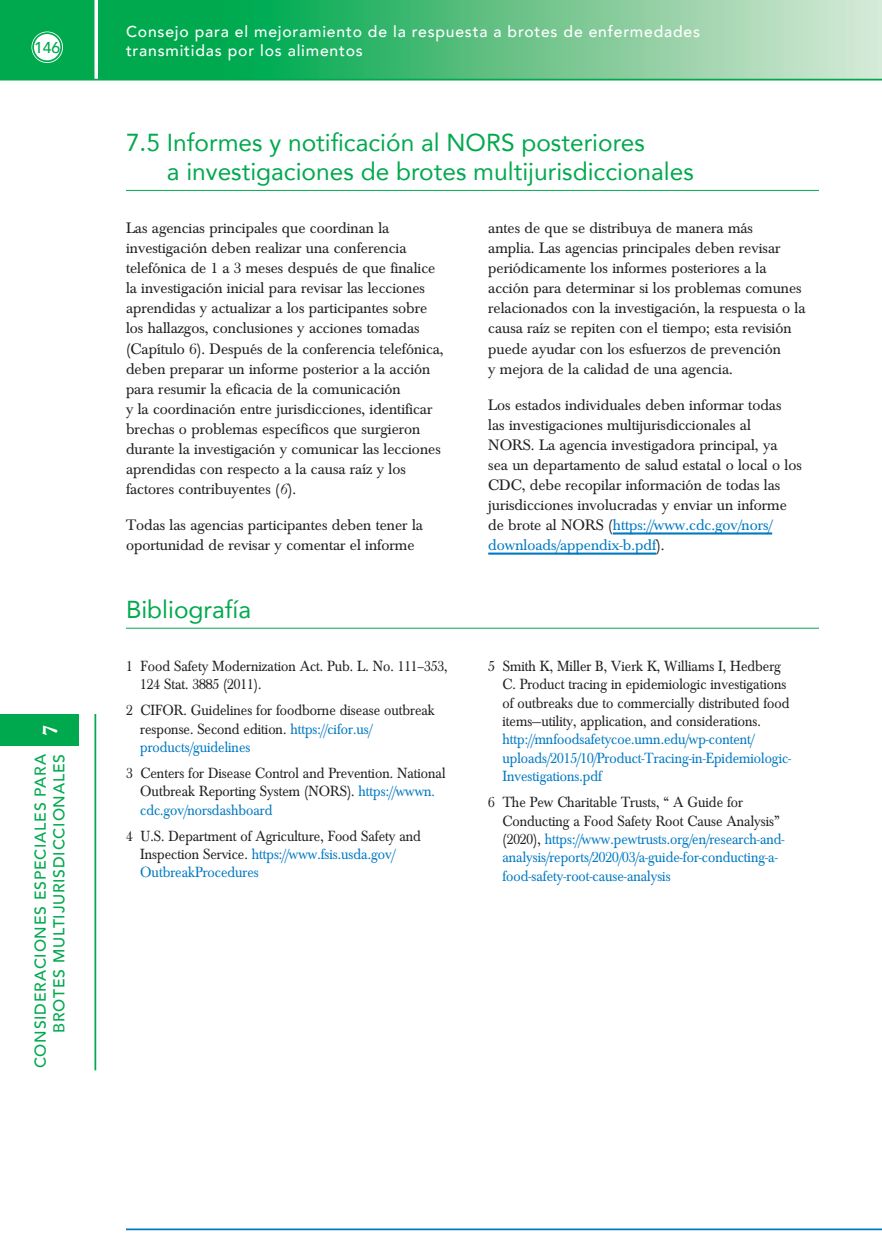
<style>
.page{position:relative;width:882px;height:1260px;background:#fff}
.page>*{position:absolute;margin:0;border:0;box-sizing:border-box;transform-origin:0 0}
.Top_Level_Header_Gre{font:24.5px/29.4px "Avenir";color:#00a94e}
.t1{font:700 21px "Baskerville";color:#fff}
.Body_Copy{font:15.75px/20.1px "Baskerville";color:#231f20}
.t2{font:500 15.75px/18.9px "Avenir";letter-spacing:.05em;color:#fff}
.t3{font:500 15.75px/18.9px "Avenir";letter-spacing:.05em;color:#00a94e;text-align:right}
.References{font:15.4px/18.4px "Baskerville";color:#231f20;scale:.93 1}
.References-2{font:15.4px/18.4px "Baskerville";color:#0079c2;scale:.93 1}
.s1{font-style:italic}
.s2{color:#0079c2}
.s3{color:#231f20}
</style>
<div class="page">
<svg style="left:0;top:0;width:882px;height:79px;background:#53bf80"></svg>
<svg style="left:94px;top:0;width:4px;height:81px"></svg>
<hr style="left:0;top:79px;width:882px;height:1px;background:#00a94e">
<div style="left:32px;top:32px;width:31px;height:31px;border:5px solid #fff;border-radius:50%"></div>
<div style="left:33px;top:33px;width:28px;height:28px;background:#fff;border-radius:50%"></div>
<div style="left:32px;top:32px;width:30px;height:30px;border:2px solid #00a94e;border-radius:50%"></div>
<div style="left:0;top:714px;width:79px;height:32px;background:#00a94e"></div>
<hr style="left:94px;top:714px;width:2px;height:356px;background:#00a94e">
<hr style="left:126px;top:1228px;width:756px;height:2px;background:#0079c2">
<hr style="left:126px;top:190px;width:693px;height:1px;background:#00a94e">
<hr style="left:613px;top:532px;width:159px;height:3px;background:#0079c2">
<hr style="left:488px;top:553px;width:168px;height:2px;background:#0079c2">
<hr style="left:126px;top:628px;width:693px;height:1px;background:#00a94e">
<p class="t3" style="left:34px;top:37px;width:28px">146</p>
<h2 class="t1" style="left:36px;top:736px;width:13px;rotate:-90deg">7</h2>
<p class="t3" style="left:30px;top:1068px;width:316px;rotate:-90deg">CONSIDERACIONES ESPECIALES PARA<br>BROTES MULTIJURISDICCIONALES</p>
<p class="t2" style="left:126px;top:21px;width:576px">Consejo para el mejoramiento de la respuesta a brotes de enfermedades transmitidas por los alimentos</p>
<p class="Top_Level_Header_Gre" style="left:167px;top:127px;width:529px;text-indent:-41px">7.5 Informes y notificación al NORS posteriores<br>a investigaciones de brotes multijurisdiccionales</p>
<p class="Body_Copy" style="left:126px;top:218px;width:319px">Las agencias principales que coordinan la investigación deben realizar una conferencia telefónica de 1 a 3 meses después de que finalice la investigación inicial para revisar las lecciones aprendidas y actualizar a los participantes sobre los hallazgos, conclusiones y acciones tomadas (Capítulo 6). Después de la conferencia telefónica, deben preparar un informe posterior a la acción para resumir la eficacia de la comunicación<br>y la coordinación entre jurisdicciones, identificar brechas o problemas específicos que surgieron durante la investigación y comunicar las lecciones aprendidas con respecto a la causa raíz y los factores contribuyentes (<span class="s1">6</span>).</p>
<p class="Body_Copy" style="left:126px;top:516px;width:298px">Todas las agencias participantes deben tener la oportunidad de revisar y comentar el informe</p>
<p class="Body_Copy" style="left:488px;top:218px;width:319px">antes de que se distribuya de manera más<br>amplia. Las agencias principales deben revisar periódicamente los informes posteriores a la acción para determinar si los problemas comunes relacionados con la investigación, la respuesta o la causa raíz se repiten con el tiempo; esta revisión puede ayudar con los esfuerzos de prevención<br>y mejora de la calidad de una agencia.</p>
<p class="Body_Copy" style="left:488px;top:395px;width:315px">Los estados individuales deben informar todas<br>las investigaciones multijurisdiccionales al<br>NORS. La agencia investigadora principal, ya<br>sea un departamento de salud estatal o local o los CDC, debe recopilar información de todas las jurisdicciones involucradas y enviar un informe de brote al NORS (<span class="s2">https://www.cdc.gov/nors/ downloads/appendix-b.pdf</span>).</p>
<p class="Top_Level_Header_Gre" style="left:126px;top:594px;width:127px">Bibliografía</p>
<p class="References" style="left:140px;top:657px;width:332px;text-indent:-14px">1 Food Safety Modernization Act. Pub. L. No. 111–353,<br>124 Stat. 3885 (2011).</p>
<p class="References" style="left:140px;top:701px;width:318px;text-indent:-14px">2 CIFOR. Guidelines for foodborne disease outbreak response. Second edition. <span class="s2">https://cifor.us/ products/guidelines</span></p>
<p class="References" style="left:140px;top:764px;width:330px;text-indent:-14px">3 Centers for Disease Control and Prevention. National<br>Outbreak Reporting System (NORS). <span class="s2">https://wwwn. cdc.gov/norsdashboard</span></p>
<p class="References" style="left:140px;top:827px;width:303px;text-indent:-14px">4 U.S. Department of Agriculture, Food Safety and<br>Inspection Service. <span class="s2">https://www.fsis.usda.gov/<br>OutbreakProcedures</span></p>
<p class="References" style="left:502px;top:657px;width:312px;text-indent:-14px">5 Smith K, Miller B, Vierk K, Williams I, Hedberg C. Product tracing in epidemiologic investigations of outbreaks due to commercially distributed food items—utility, application, and considerations. <span class="s2">http://mnfoodsafetycoe.umn.edu/wp-content/ uploads/2015/10/Product-Tracing-in-Epidemiologic-Investigations.pdf</span></p>
<p class="References-2" style="left:502px;top:793px;width:305px;text-indent:-14px"><span class="s3">6 The Pew Charitable Trusts, “ A Guide for Conducting a Food Safety Root Cause Analysis” (2020),</span> https://www.pewtrusts.org/en/research-and&shy;analysis/reports/2020/03/a-guide-for-conducting-a&shy;food-safety-root-cause-analysis</p>
</div>
